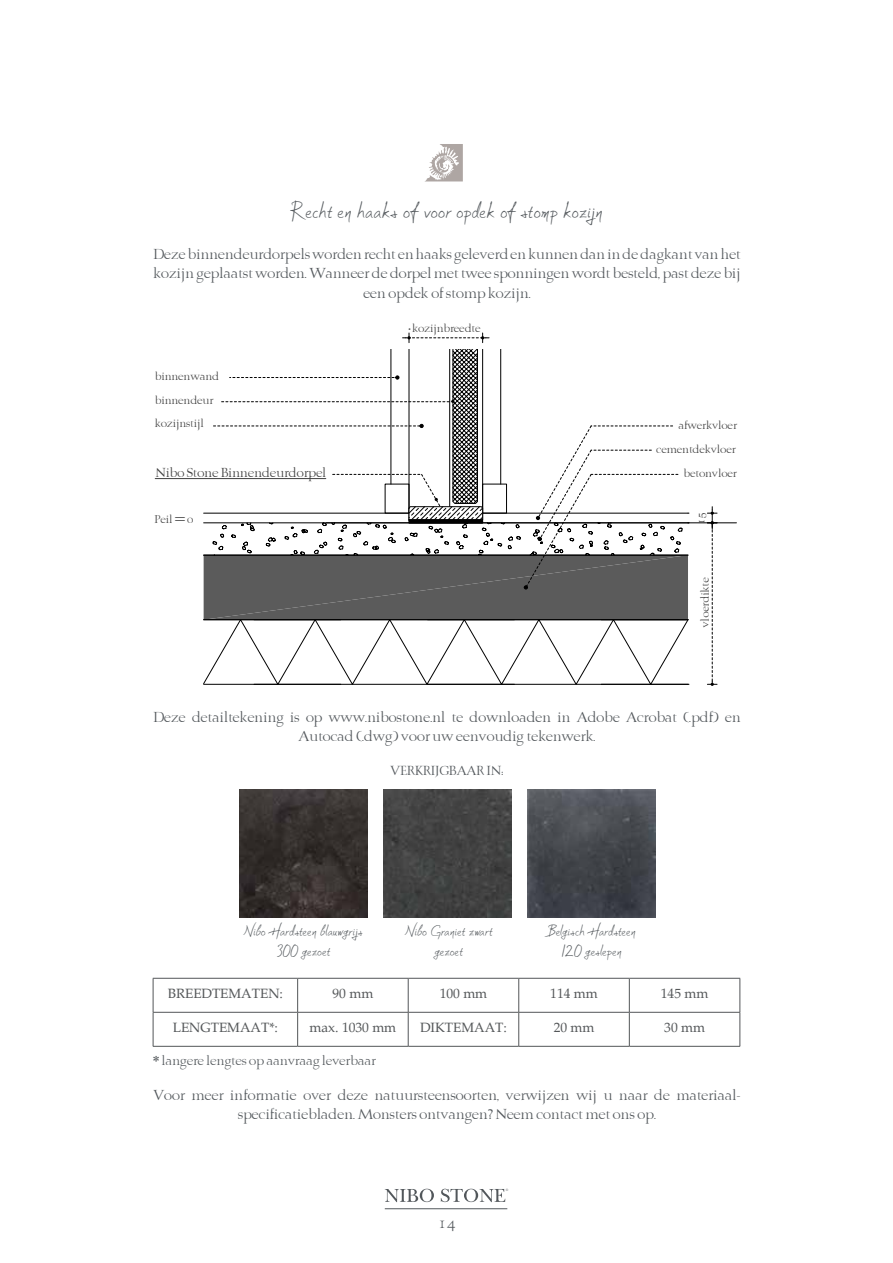
<style>
.page{position:relative;width:893px;height:1263px;background:#fff}
.page>*{position:absolute;margin:0;border:0;box-sizing:border-box;transform-origin:0 0}
.t1{font:27px "Soljik Dambaek";color:#52575b}
.t2{font:18px/19.5px "Soljik Dambaek";color:#52575b;text-align:center}
.t3{font:18px "Lizard Medieval";color:#52575b}
.t4{font:16.5px/19.5px "Lizard Medieval";color:#52575b;text-align:center}
.t5{font:15px "Lizard Medieval";color:#52575b}
.t6{font:14.85px "Lizard Medieval";color:#404040}
.t7{font:13.5px "Palatino";color:#535658}
.t8{font:12.75px/24.2px "Lizard Medieval";color:#404040;text-align:right}
.t9{font:3.45px "New Baskerville Std";color:#52575b}
</style>
<div class="page">
<hr style="left:385px;top:1208px;width:122px;height:1px;background:#52575b">
<svg style="left:385px;top:1189px;width:49px;height:13px"></svg>
<svg style="left:441px;top:1189px;width:64px;height:13px"></svg>
<svg style="left:425px;top:144px;width:38px;height:37px"></svg>
<img style="left:240px;top:789px;width:127px;height:128px">
<img style="left:528px;top:789px;width:127px;height:128px">
<img style="left:384px;top:789px;width:127px;height:128px">
<svg style="left:155px;top:329px;width:581px;height:357px"></svg>
<hr style="left:153px;top:978px;width:145px;height:1px;background:#535658">
<hr style="left:153px;top:978px;width:1px;height:34px;background:#535658">
<hr style="left:298px;top:978px;width:110px;height:1px;background:#535658">
<hr style="left:297px;top:978px;width:1px;height:34px;background:#535658">
<hr style="left:408px;top:978px;width:111px;height:1px;background:#535658">
<hr style="left:408px;top:978px;width:1px;height:34px;background:#535658">
<hr style="left:519px;top:978px;width:110px;height:1px;background:#535658">
<hr style="left:518px;top:978px;width:1px;height:34px;background:#535658">
<hr style="left:629px;top:978px;width:111px;height:1px;background:#535658">
<hr style="left:629px;top:978px;width:1px;height:34px;background:#535658">
<hr style="left:740px;top:978px;width:1px;height:34px;background:#535658">
<hr style="left:153px;top:1012px;width:145px;height:1px;background:#535658">
<hr style="left:153px;top:1012px;width:1px;height:34px;background:#535658">
<hr style="left:298px;top:1012px;width:110px;height:1px;background:#535658">
<hr style="left:297px;top:1012px;width:1px;height:34px;background:#535658">
<hr style="left:408px;top:1012px;width:111px;height:1px;background:#535658">
<hr style="left:408px;top:1012px;width:1px;height:34px;background:#535658">
<hr style="left:519px;top:1012px;width:110px;height:1px;background:#535658">
<hr style="left:518px;top:1012px;width:1px;height:34px;background:#535658">
<hr style="left:629px;top:1012px;width:111px;height:1px;background:#535658">
<hr style="left:629px;top:1012px;width:1px;height:34px;background:#535658">
<hr style="left:740px;top:1012px;width:1px;height:34px;background:#535658">
<hr style="left:153px;top:1046px;width:145px;height:1px;background:#535658">
<hr style="left:298px;top:1046px;width:110px;height:1px;background:#535658">
<hr style="left:408px;top:1046px;width:111px;height:1px;background:#535658">
<hr style="left:519px;top:1046px;width:110px;height:1px;background:#535658">
<hr style="left:629px;top:1046px;width:111px;height:1px;background:#535658">
<h1 class="t1" style="left:290px;top:197px;width:314px">Recht en haaks of voor opdek of stomp kozijn</h1>
<p class="t4" style="left:153px;top:245px;width:589px">Deze binnendeurdorpels worden recht en haaks geleverd en kunnen dan in de dagkant van het kozijn geplaatst worden. Wanneer de dorpel met twee sponningen wordt besteld, past deze bij een opdek of stomp kozijn.</p>
<p class="t8" style="left:155px;top:364px;width:66px">binnenwand</p>
<p class="t8" style="left:155px;top:388px;width:60px">binnendeur</p>
<p class="t8" style="left:154px;top:412px;width:50px">kozijnstijl</p>
<p class="t6" style="left:155px;top:465px;width:172px">Nibo Stone Binnendeurdorpel</p>
<p class="t8" style="left:154px;top:507px;width:40px">Peil = 0</p>
<p class="t8" style="left:412px;top:316px;width:70px">kozijnbreedte</p>
<p class="t8" style="left:656px;top:414px;width:82px">afwerkvloer cementdekvloer betonvloer</p>
<p class="t8" style="left:689px;top:525px;width:14px;rotate:-90deg">15</p>
<p class="t8" style="left:693px;top:628px;width:52px;rotate:-90deg">vloerdikte</p>
<p class="t4" style="left:153px;top:708px;width:589px">Deze detailtekening is op www.nibostone.nl te downloaden in Adobe Acrobat (.pdf) en<br>Autocad (.dwg) voor uw eenvoudig tekenwerk.</p>
<p class="t5" style="left:390px;top:762px;width:115px">VERKRIJGBAAR IN:</p>
<p class="t2" style="left:244px;top:922px;width:121px">Nibo Hardsteen blauwgrijs<br>300 gezoet</p>
<p class="t2" style="left:547px;top:922px;width:90px">Belgisch Hardsteen<br>120 geslepen</p>
<p class="t2" style="left:405px;top:922px;width:89px">Nibo Graniet zwart gezoet</p>
<p class="t7" style="left:168px;top:985px;width:117px">BREEDTEMATEN:</p>
<p class="t7" style="left:333px;top:985px;width:42px">90 mm</p>
<p class="t7" style="left:440px;top:985px;width:49px">100 mm</p>
<p class="t7" style="left:550px;top:985px;width:49px">114 mm</p>
<p class="t7" style="left:661px;top:985px;width:49px">145 mm</p>
<p class="t7" style="left:173px;top:1019px;width:107px">LENGTEMAAT*:</p>
<p class="t7" style="left:310px;top:1019px;width:88px">max. 1030 mm</p>
<p class="t7" style="left:420px;top:1019px;width:88px">DIKTEMAAT:</p>
<p class="t7" style="left:554px;top:1019px;width:42px">20 mm</p>
<p class="t7" style="left:664px;top:1019px;width:42px">30 mm</p>
<p class="t5" style="left:153px;top:1052px;width:224px">* langere lengtes op aanvraag leverbaar</p>
<p class="t4" style="left:153px;top:1085px;width:589px">Voor meer informatie over deze natuursteensoorten, verwijzen wij u naar de materiaal&shy;specificatiebladen. Monsters ontvangen? Neem contact met ons op.</p>
<p class="t3" style="left:437px;top:1213px;width:19px">14</p>
<p class="t9" style="left:506px;top:1188px;width:4px">®</p>
</div>
